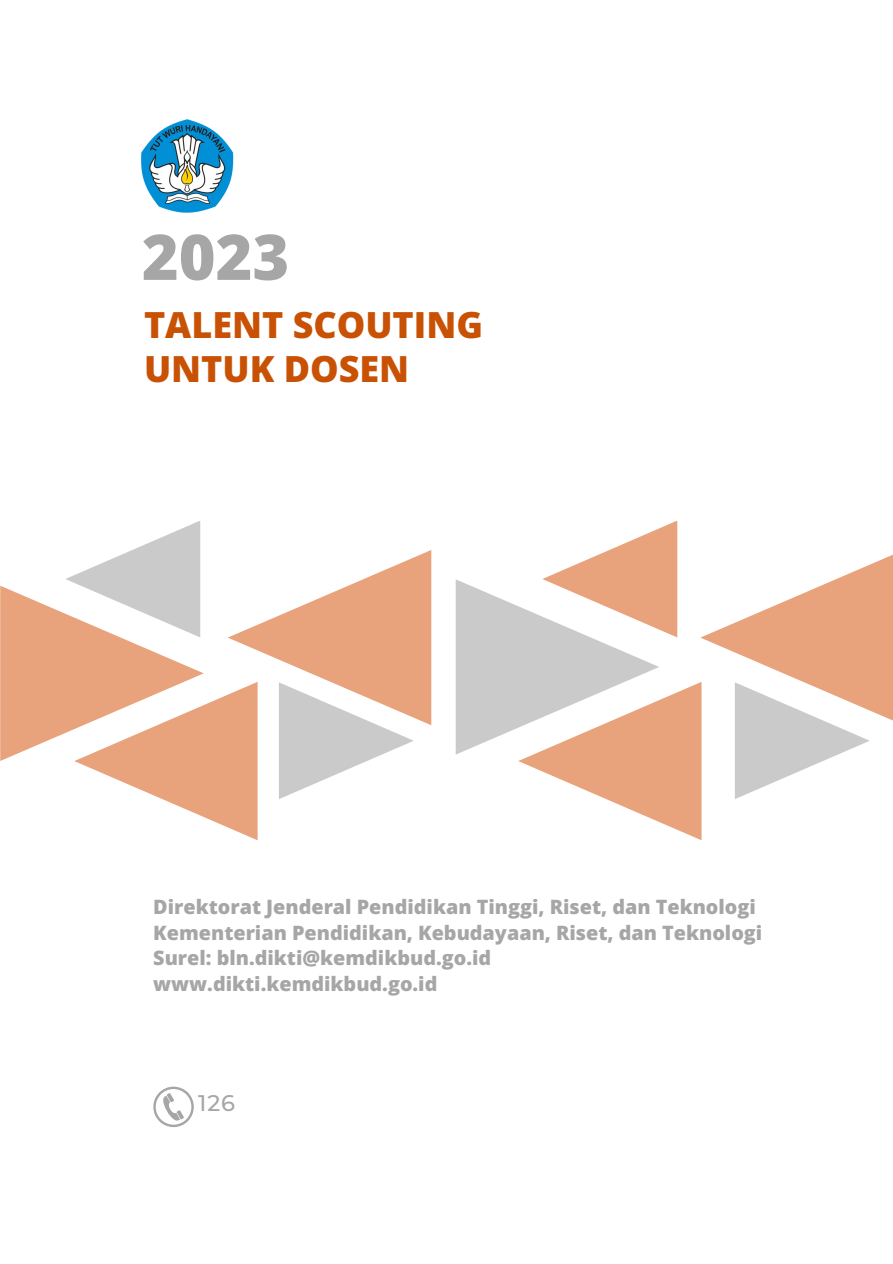
<style>
.page{position:relative;width:893px;height:1264px;background:#fff}
.page>*{position:absolute;margin:0;border:0;box-sizing:border-box;transform-origin:0 0}
.t1{font:800 63px "Open Sans";color:#a6a6a6}
.t2{font:800 36px "Open Sans";color:#c85103}
.t3{font:500 22.5px "Montserrat";color:#a6a6a6}
.t4{font:800 19.8px "Open Sans";color:#a6a6a6}
</style>
<div class="page">
<img style="left:141px;top:119px;width:93px;height:94px">
<svg style="left:0;top:521px;width:431px;height:319px"></svg>
<svg style="left:455px;top:521px;width:437px;height:319px"></svg>
<svg style="left:153px;top:1086px;width:41px;height:41px"></svg>
<p class="t1" style="left:142px;top:212px;width:149px">2023</p>
<p class="t2" style="left:144px;top:299px;width:340px">TALENT SCOUTING</p>
<p class="t2" style="left:144px;top:343px;width:267px">UNTUK DOSEN</p>
<p class="t4" style="left:153px;top:892px;width:604px">Direktorat Jenderal Pendidikan Tinggi, Riset, dan Teknologi</p>
<p class="t4" style="left:153px;top:918px;width:610px">Kementerian Pendidikan, Kebudayaan, Riset, dan Teknologi</p>
<p class="t4" style="left:153px;top:944px;width:339px">Surel: bln.dikti@kemdikbud.go.id</p>
<p class="t4" style="left:153px;top:970px;width:285px">www.dikti.kemdikbud.go.id</p>
<p class="t3" style="left:198px;top:1089px;width:38px">126</p>
</div>
